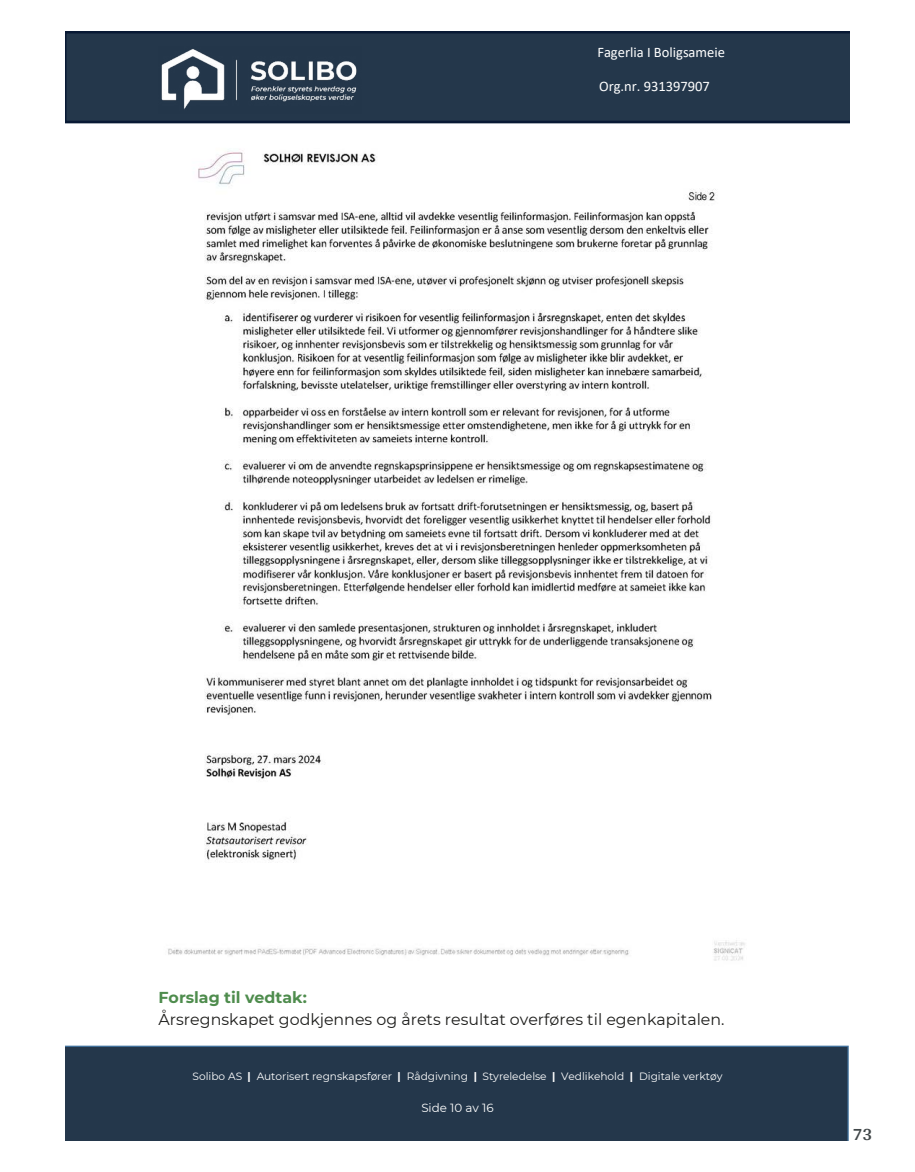
<style>
.page{position:relative;width:915px;height:1172px;background:#fff}
.page>*{position:absolute;margin:0;border:0;box-sizing:border-box;transform-origin:0 0}
.t1{font:700 18px "Arya";color:#414749}
.t2{font:15.75px "Montserrat";color:#1d1d1b}
.t3{font:700 15.75px "Montserrat";color:#4e8c4d}
.t4{font:14.55px "Calibri";color:#fff}
.t5{font:11.85px "Montserrat";color:#fff}
.t6{font:10.65px "Montserrat";color:#fff}
.s1{font-weight:700}
</style>
<div class="page">
<svg style="left:65px;top:32px;width:784px;height:91px;background:#223549"></svg>
<div style="left:65px;top:1046px;width:783px;height:94px;background:#24374b"></div>
<img style="left:158px;top:47px;width:203px;height:67px">
<img style="left:168px;top:151px;width:577px;height:810px">
<h3 class="t4" style="left:597px;top:42px;width:129px">Fagerlia I Boligsameie</h3>
<h3 class="t4" style="left:599px;top:76px;width:112px">Org.nr. 931397907</h3>
<h2 class="t3" style="left:158px;top:986px;width:150px">Forslag til vedtak:</h2>
<h2 class="t2" style="left:158px;top:1008px;width:567px">Årsregnskapet godkjennes og årets resultat overføres til egenkapitalen.</h2>
<p class="t6" style="left:192px;top:1068px;width:531px">Solibo AS <span class="s1">|</span> Autorisert regnskapsfører <span class="s1">|</span> Rådgivning <span class="s1">|</span> Styreledelse <span class="s1">|</span> Vedlikehold <span class="s1">|</span> Digitale verktøy</p>
<p class="t5" style="left:421px;top:1100px;width:74px">Side 10 av 16</p>
<h1 class="t1" style="left:852px;top:1123px;width:21px">73</h1>
</div>
